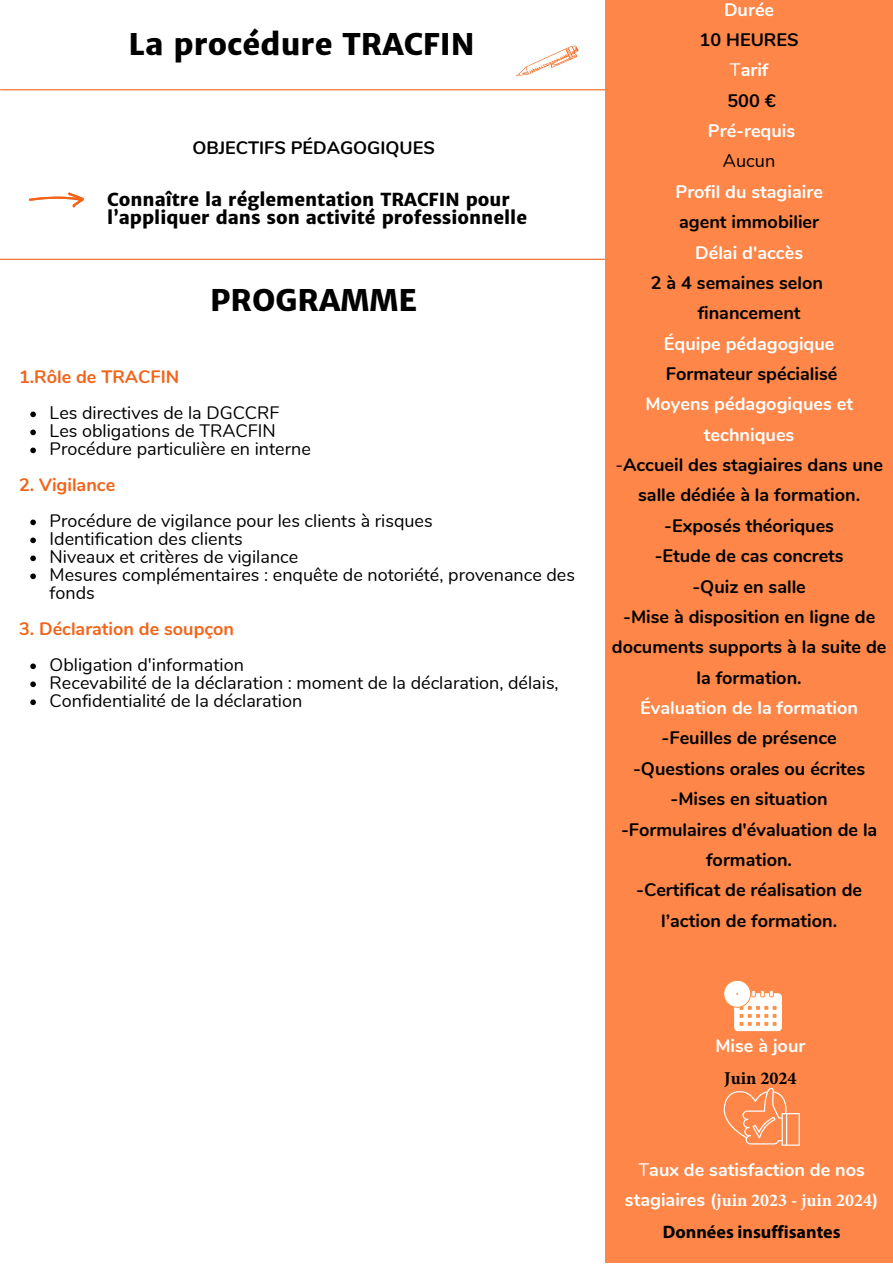
<style>
.page{position:relative;width:893px;height:1264px;background:#fff}
.page>*{position:absolute;margin:0;border:0;box-sizing:border-box;transform-origin:0 0}
.t1{font:800 30px "Merriweather Sans";color:#000}
.t2{font:700 18px/30.3px "Nunito";color:#000;text-align:center}
.t3{font:18px/18px "Nunito";color:#000}
.t4{font:700 18px/30.3px "Nunito";color:#fff;text-align:center}
.t5{font:800 18px/18px "Merriweather Sans";color:#000}
.t6{font:700 18px "Nunito";color:#f26419}
.t7{font:700 18px "Myriad Pro";color:#000}
.s1{font-weight:400}
.s2{font-family:"Minion Pro";color:#000}
.s3{font-family:"Minion Pro"}
</style>
<div class="page">
<hr style="left:1px;top:89px;width:891px;height:1px;background:#f26419">
<hr style="left:0;top:259px;width:605px;height:1px;background:#f26419">
<div style="left:605px;top:0;width:287px;height:1262px;background:#fd8648"></div>
<svg style="left:516px;top:45px;width:62px;height:31px"></svg>
<svg style="left:723px;top:980px;width:58px;height:51px"></svg>
<svg style="left:723px;top:1087px;width:76px;height:58px"></svg>
<svg style="left:29px;top:192px;width:55px;height:15px"></svg>
<svg style="left:30px;top:411px;width:6px;height:6px"></svg>
<svg style="left:30px;top:429px;width:6px;height:6px"></svg>
<svg style="left:30px;top:447px;width:6px;height:6px"></svg>
<svg style="left:30px;top:519px;width:6px;height:6px"></svg>
<svg style="left:30px;top:537px;width:6px;height:6px"></svg>
<svg style="left:30px;top:555px;width:6px;height:6px"></svg>
<svg style="left:30px;top:573px;width:6px;height:6px"></svg>
<svg style="left:30px;top:663px;width:6px;height:6px"></svg>
<svg style="left:30px;top:681px;width:6px;height:6px"></svg>
<svg style="left:30px;top:699px;width:6px;height:6px"></svg>
<p class="t1" style="left:129px;top:26px;width:347px">La procédure TRACFIN</p>
<p class="t2" style="left:192px;top:133px;width:244px">OBJECTIFS PÉDAGOGIQUES</p>
<p class="t5" style="left:107px;top:190px;width:421px">Connaître la réglementation TRACFIN pour l’appliquer dans son activité professionnelle</p>
<p class="t6" style="left:19px;top:365px;width:162px">1.Rôle de TRACFIN</p>
<p class="t1" style="left:210px;top:282px;width:208px">PROGRAMME</p>
<p class="t3" style="left:50px;top:404px;width:231px">Les directives de la DGCCRF</p>
<p class="t3" style="left:50px;top:422px;width:227px">Les obligations de TRACFIN</p>
<p class="t3" style="left:50px;top:440px;width:263px">Procédure particulière en interne</p>
<p class="t6" style="left:19px;top:473px;width:98px">2. Vigilance</p>
<p class="t3" style="left:50px;top:512px;width:384px">Procédure de vigilance pour les clients à risques</p>
<p class="t3" style="left:50px;top:530px;width:195px">Identification des clients</p>
<p class="t3" style="left:50px;top:548px;width:250px">Niveaux et critères de vigilance</p>
<p class="t3" style="left:50px;top:566px;width:527px">Mesures complémentaires : enquête de notoriété, provenance des fonds</p>
<p class="t6" style="left:19px;top:617px;width:216px">3. Déclaration de soupçon</p>
<p class="t3" style="left:50px;top:656px;width:196px">Obligation d'information</p>
<p class="t3" style="left:50px;top:674px;width:510px">Recevabilité de la déclaration : moment de la déclaration, délais,</p>
<p class="t3" style="left:50px;top:692px;width:254px">Confidentialité de la déclaration</p>
<p class="t4" style="left:724px;top:-5px;width:52px">Durée</p>
<p class="t2" style="left:699px;top:25px;width:100px">10 HEURES</p>
<p class="t4" style="left:729px;top:55px;width:40px"><span class="s1">T</span>arif</p>
<p class="t2" style="left:727px;top:86px;width:50px">500 €</p>
<p class="t4" style="left:707px;top:116px;width:89px">Pré-requis</p>
<p class="t3" style="left:723px;top:152px;width:54px">Aucun</p>
<p class="t4" style="left:675px;top:177px;width:149px">Profil du stagiaire</p>
<p class="t2" style="left:679px;top:207px;width:141px">agent immobilier</p>
<p class="t4" style="left:695px;top:237px;width:109px">Délai d'accès</p>
<p class="t2" style="left:697px;top:268px;width:127px;text-align:left;text-indent:-47px">2 à 4 semaines selon financement</p>
<p class="t4" style="left:663px;top:328px;width:172px">Équipe pédagogique</p>
<p class="t2" style="left:665px;top:359px;width:173px">Formateur spécialisé</p>
<p class="t4" style="left:645px;top:389px;width:209px">Moyens pédagogiques et techniques</p>
<p class="t2" style="left:615px;top:450px;width:269px"><span class="s1">-</span>Accueil des stagiaires dans une salle dédiée à la formation.</p>
<p class="t2" style="left:664px;top:511px;width:171px">-Exposés théoriques</p>
<p class="t2" style="left:654px;top:541px;width:190px">-Etude de cas concrets</p>
<p class="t2" style="left:692px;top:571px;width:115px">-Quiz en salle</p>
<p class="t2" style="left:612px;top:602px;width:276px">-Mise à disposition en ligne de documents supports à la suite de la formation.</p>
<p class="t4" style="left:640px;top:693px;width:219px">Évaluation de la formation</p>
<p class="t2" style="left:661px;top:723px;width:177px">-Feuilles de présence</p>
<p class="t2" style="left:633px;top:753px;width:234px">-Questions orales ou écrites</p>
<p class="t2" style="left:670px;top:784px;width:159px">-Mises en situation</p>
<p class="t2" style="left:621px;top:814px;width:258px">-Formulaires d'évaluation de la formation.</p>
<p class="t2" style="left:636px;top:875px;width:227px">-Certificat de réalisation de l’action de formation.</p>
<p class="t4" style="left:715px;top:1029px;width:91px;line-height:31.8px">Mise à jour<br><span class="s2">Juin 2024</span></p>
<p class="t4" style="left:625px;top:1155px;width:255px"><span class="s1">T</span>aux de satisfaction de nos stagiaires (<span class="s3">juin 2023 - juin 2024</span>)</p>
<p class="t7" style="left:662px;top:1220px;width:179px">Données insuffisantes</p>
</div>
